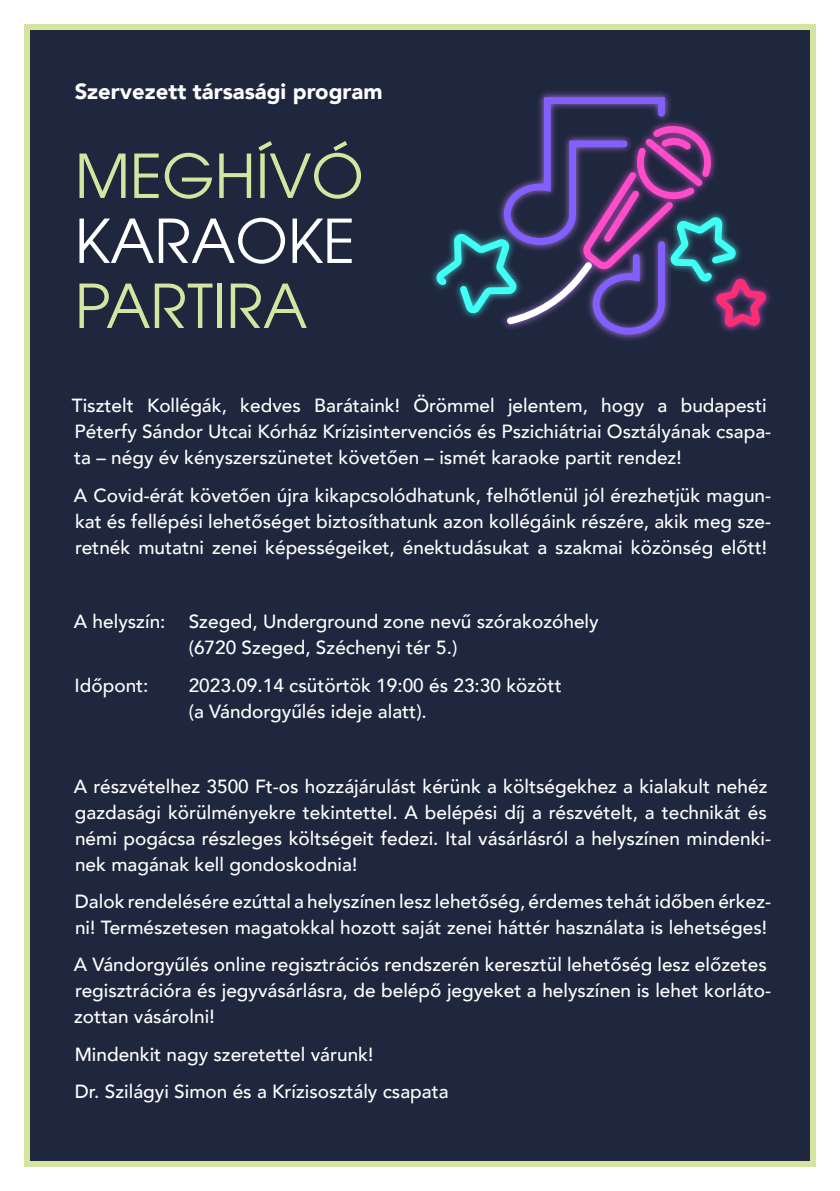
<style>
.page{position:relative;width:840px;height:1191px;background:#fff}
.page>*{position:absolute;margin:0;border:0;box-sizing:border-box;transform-origin:0 0}
.t1{font:60px "ITC Avant Garde Pro";color:#d3e5a0}
.t2{font:60px "ITC Avant Garde Pro";color:#fff}
.t3{font:900 22px "Avenir";color:#fff}
.t4{font:500 19px/26px "Avenir";color:#fff}
</style>
<div class="page">
<div style="left:24px;top:24px;width:791px;height:1143px;background:#1e273d;border:6px solid #d3e5a0"></div>
<img style="left:606px;top:334px;width:46px;height:6px">
<img style="left:540px;top:92px;width:129px;height:5px">
<img style="left:432px;top:269px;width:4px;height:17px">
<img style="left:765px;top:289px;width:6px;height:20px">
<svg style="left:436px;top:97px;width:329px;height:237px"></svg>
<p class="t3" style="left:75px;top:72px;width:309px">Szervezett társasági program</p>
<h1 class="t1" style="left:75px;top:139px;width:290px">MEGHÍVÓ</h1>
<h1 class="t2" style="left:75px;top:204px;width:282px">KARAOKE</h1>
<h1 class="t1" style="left:75px;top:269px;width:234px">PARTIRA</h1>
<p class="t4" style="left:72px;top:392px;width:700px">Tisztelt Kollégák, kedves Barátaink! Örömmel jelentem, hogy a budapesti<br>Péterfy Sándor Utcai Kórház Krízisintervenciós és Pszichiátriai Osztályának csapa&shy;ta – négy év kényszerszünetet követően – ismét karaoke partit rendez!</p>
<p class="t4" style="left:74px;top:481px;width:698px;text-align:justify">A Covid-érát követően újra kikapcsolódhatunk, felhőtlenül jól érezhetjük magun&shy;kat és fellépési lehetőséget biztosíthatunk azon kollégáink részére, akik meg sze&shy;retnék mutatni zenei képességeiket, énektudásukat a szakmai közönség előtt!</p>
<p class="t4" style="left:189px;top:608px;width:411px;text-indent:-115px">A helyszín: Szeged, Underground zone nevű szórakozóhely (6720 Szeged, Széchenyi tér 5.)</p>
<p class="t4" style="left:74px;top:671px;width:75px">Időpont:</p>
<p class="t4" style="left:189px;top:671px;width:374px">2023.09.14 csütörtök 19:00 és 23:30 között (a Vándorgyűlés ideje alatt).</p>
<p class="t4" style="left:74px;top:772px;width:698px">A részvételhez 3500 Ft-os hozzájárulást kérünk a költségekhez a kialakult nehéz gazdasági körülményekre tekintettel. A belépési díj a részvételt, a technikát és némi pogácsa részleges költségeit fedezi. Ital vásárlásról a helyszínen mindenki&shy;nek magának kell gondoskodnia!</p>
<p class="t4" style="left:75px;top:887px;width:697px">Dalok rendelésére ezúttal a helyszínen lesz lehetőség, érdemes tehát időben érkez&shy;ni! Természetesen magatokkal hozott saját zenei háttér használata is lehetséges!</p>
<p class="t4" style="left:74px;top:950px;width:698px">A Vándorgyűlés online regisztrációs rendszerén keresztül lehetőség lesz előzetes regisztrációra és jegyvásárlásra, de belépő jegyeket a helyszínen is lehet korláto&shy;zottan vásárolni!</p>
<p class="t4" style="left:75px;top:1034px;width:375px;line-height:37.4px">Mindenkit nagy szeretettel várunk!<br>Dr. Szilágyi Simon és a Krízisosztály csapata</p>
</div>
